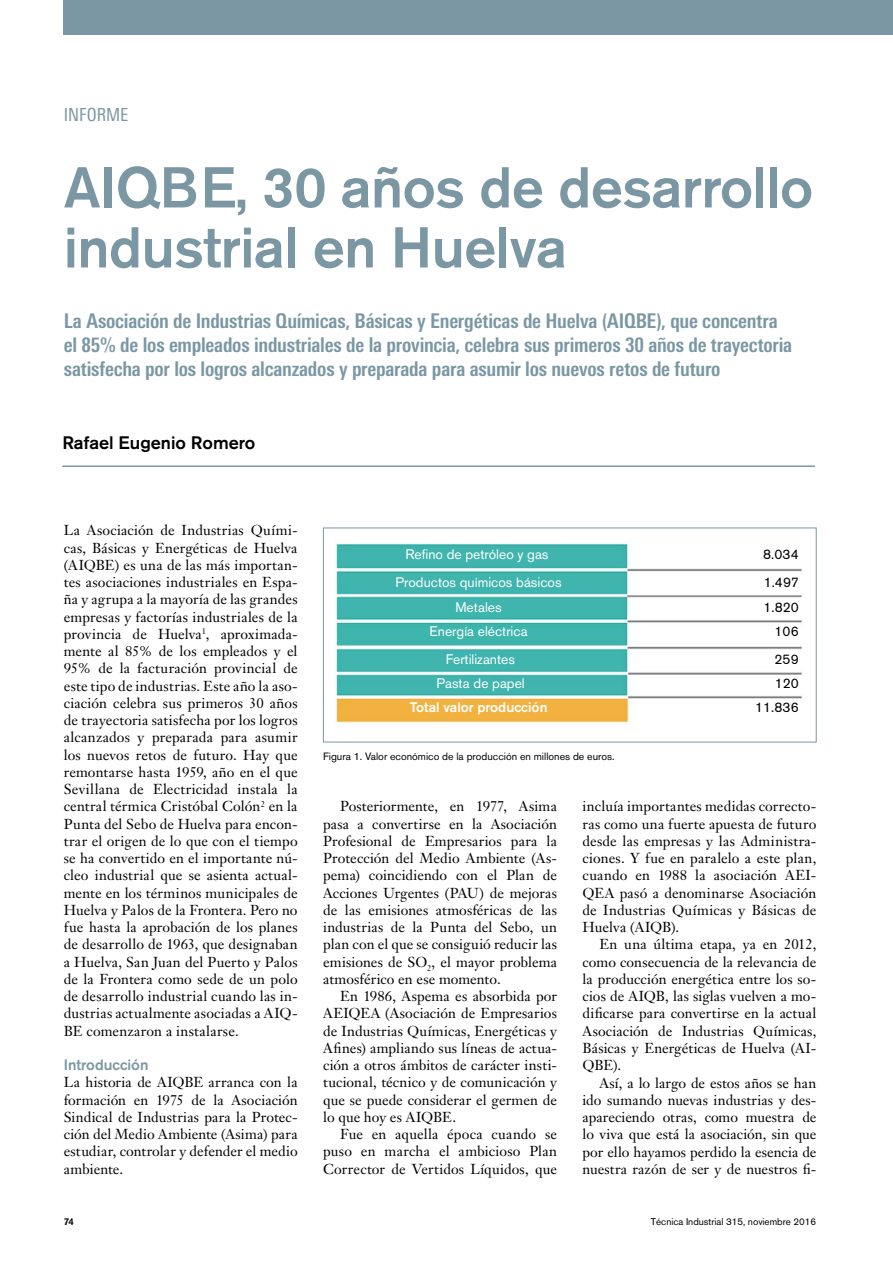
<style>
.page{position:relative;width:893px;height:1263px;background:#fff}
.page>*{position:absolute;margin:0;border:0;box-sizing:border-box;transform-origin:0 0}
.t1{font:500 57px/60px "Akzidenz Grotesk BE";letter-spacing:-.01em;color:#7b97a4}
.t2{font:700 condensed 20.25px/24.3px "LT Univers";letter-spacing:-.015em;color:#7b97a4}
.t3{font:500 18px "Akzidenz Grotesk BE";color:#000}
.t4{font:condensed 18px "LT Univers";color:#7b97a4}
.t5{font:500 15px "Akzidenz Grotesk BE";color:#7b97a4}
.t6{font:14.25px/17.2px "Janson Text";letter-spacing:.005em;color:#000;text-align:justify}
.t7{font:13.8px/25.7px "Akzidenz Grotesk BE";color:#fff;text-align:center}
.t8{font:13.8px/24.2px "Akzidenz Grotesk BE";color:#000;text-align:right}
.t9{font:500 13.8px "Akzidenz Grotesk BE";color:#fff}
.t10{font:10.5px "Akzidenz Grotesk BE";color:#000}
.t11{font:9.75px "Akzidenz Grotesk BE";color:#000}
.t12{font:500 9.75px "Akzidenz Grotesk BE";color:#000}
</style>
<div class="page">
<div style="left:64px;top:0;width:829px;height:34px;background:#7b97a4"></div>
<hr style="left:62px;top:465px;width:753px;height:2px;background:#7b97a4">
<img style="left:335px;top:540px;width:467px;height:187px">
<p class="t4" style="left:64px;top:104px;width:66px">INFORME</p>
<h1 class="t1" style="left:64px;top:157px;width:751px">AIQBE, 30 años de desarrollo industrial en Huelva</h1>
<p class="t2" style="left:64px;top:308px;width:730px">La Asociación de Industrias Químicas, Básicas y Energéticas de Huelva (AIQBE), que concentra el 85% de los empleados industriales de la provincia, celebra sus primeros 30 años de trayectoria satisfecha por los logros alcanzados y preparada para asumir los nuevos retos de futuro</p>
<p class="t3" style="left:62px;top:431px;width:195px">Rafael Eugenio Romero</p>
<p class="t6" style="left:64px;top:522px;width:235px">La Asociación de Industrias Quími&shy;cas, Básicas y Energéticas de Huelva (AIQBE) es una de las más importan&shy;tes asociaciones industriales en Espa&shy;ña y agrupa a la mayoría de las grandes empresas y factorías industriales de la provincia de Huelva<sup>1</sup>, aproximada&shy;mente al 85% de los empleados y el 95% de la facturación provincial de este tipo de industrias. Este año la aso&shy;ciación celebra sus primeros 30 años de trayectoria satisfecha por los logros alcanzados y preparada para asumir los nuevos retos de futuro. Hay que remontarse hasta 1959, año en el que Sevillana de Electricidad instala la central térmica Cristóbal Colón<sup>2</sup> en la Punta del Sebo de Huelva para encon&shy;trar el origen de lo que con el tiempo se ha convertido en el importante nú&shy;cleo industrial que se asienta actual&shy;mente en los términos municipales de Huelva y Palos de la Frontera. Pero no fue hasta la aprobación de los planes de desarrollo de 1963, que designaban a Huelva, San Juan del Puerto y Palos de la Frontera como sede de un polo de desarrollo industrial cuando las in&shy;dustrias actualmente asociadas a AIQ-BE comenzaron a instalarse.</p>
<p class="t5" style="left:64px;top:1055px;width:86px">Introducción</p>
<p class="t6" style="left:64px;top:1074px;width:235px">La historia de AIQBE arranca con la formación en 1975 de la Asociación Sindical de Industrias para la Protec&shy;ción del Medio Ambiente (Asima) para estudiar, controlar y defender el medio ambiente.</p>
<p class="t7" style="left:405px;top:541px;width:145px">Refino de petróleo y gas</p>
<p class="t8" style="left:763px;top:540px;width:37px;line-height:27.5px;text-align:left">8.034<br>1.497</p>
<p class="t8" style="left:763px;top:595px;width:37px">1.820<br>106</p>
<p class="t8" style="left:755px;top:647px;width:45px">259<br>120<br>11.836</p>
<p class="t7" style="left:395px;top:569px;width:168px">Productos químicos básicos<br>Metales</p>
<p class="t7" style="left:430px;top:617px;width:100px;line-height:27.9px">Energía eléctrica<br>Fertilizantes</p>
<p class="t7" style="left:436px;top:670px;width:90px">Pasta de papel</p>
<p class="t9" style="left:410px;top:699px;width:139px">Total valor producción</p>
<p class="t10" style="left:323px;top:750px;width:293px">Figura 1. Valor económico de la producción en millones de euros.</p>
<p class="t6" style="left:323px;top:798px;width:235px;text-indent:17px">Posteriormente, en 1977, Asima pasa a convertirse en la Asociación Profesional de Empresarios para la Protección del Medio Ambiente (As&shy;pema) coincidiendo con el Plan de Acciones Urgentes (PAU) de mejoras de las emisiones atmosféricas de las industrias de la Punta del Sebo, un plan con el que se consiguió reducir las emisiones de SO<sub>2</sub>, el mayor problema atmosférico en ese momento.</p>
<p class="t6" style="left:323px;top:987px;width:235px;text-indent:17px">En 1986, Aspema es absorbida por AEIQEA (Asociación de Empresarios de Industrias Químicas, Energéticas y Afines) ampliando sus líneas de actua&shy;ción a otros ámbitos de carácter insti&shy;tucional, técnico y de comunicación y que se puede considerar el germen de lo que hoy es AIQBE.</p>
<p class="t6" style="left:323px;top:1125px;width:235px;text-indent:17px">Fue en aquella época cuando se puso en marcha el ambicioso Plan Corrector de Vertidos Líquidos, que</p>
<p class="t6" style="left:583px;top:798px;width:235px">incluía importantes medidas correcto&shy;ras como una fuerte apuesta de futuro desde las empresas y las Administra&shy;ciones. Y fue en paralelo a este plan, cuando en 1988 la asociación AEI-QEA pasó a denominarse Asociación de Industrias Químicas y Básicas de Huelva (AIQB).</p>
<p class="t6" style="left:583px;top:936px;width:235px;text-indent:17px">En una última etapa, ya en 2012, como consecuencia de la relevancia de la producción energética entre los so&shy;cios de AIQB, las siglas vuelven a mo&shy;dificarse para convertirse en la actual Asociación de Industrias Químicas, Básicas y Energéticas de Huelva (AI-QBE).</p>
<p class="t6" style="left:583px;top:1074px;width:235px;text-indent:17px">Así, a lo largo de estos años se han ido sumando nuevas industrias y des&shy;apareciendo otras, como muestra de lo viva que está la asociación, sin que por ello hayamos perdido la esencia de nuestra razón de ser y de nuestros fi-</p>
<p class="t12" style="left:64px;top:1216px;width:12px">74</p>
<p class="t11" style="left:651px;top:1216px;width:167px">Técnica Industrial 315, noviembre 2016</p>
</div>
